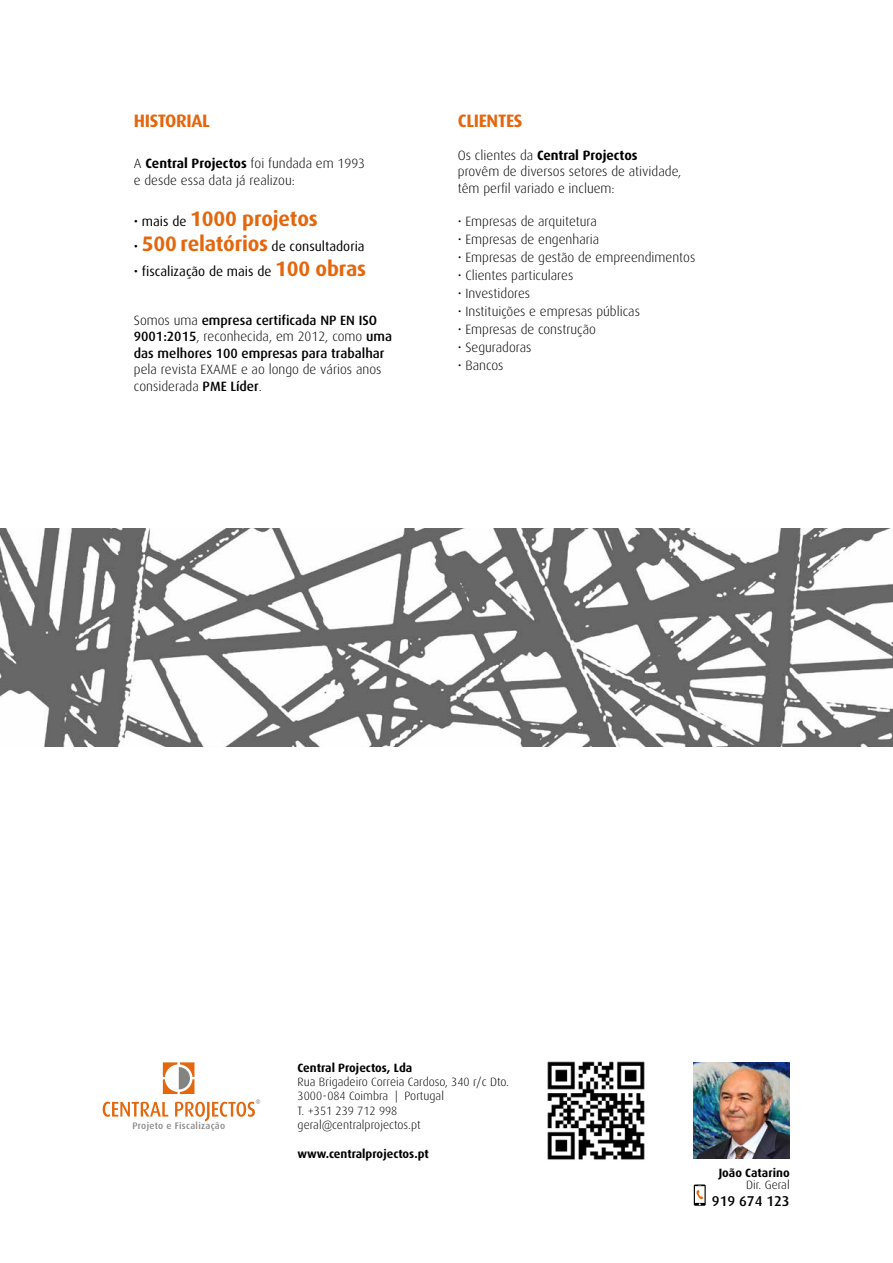
<style>
.page{position:relative;width:893px;height:1263px;background:#fff}
.page>*{position:absolute;margin:0;border:0;box-sizing:border-box;transform-origin:0 0}
.t1{font:700 21px "Dax Pro";letter-spacing:-.01em;color:#e3670e}
.t2{font:700 18px "Dax";letter-spacing:-.02em;color:#e3670e}
.t3{font:500 14.25px "Dax Pro";color:#000}
.t4{font:300 13.5px/16.5px "Dax Pro";color:#000}
.t5{font:500 13.5px/16.5px "Dax Pro";color:#000}
.t6{font:13.5px "Dax Pro";color:#000}
.t7{font:300 12px/14.4px "Dax Pro";color:#000}
.t8{font:700 12px "Dax Pro";color:#000}
.t9{font:500 9.45px "Dax Pro";letter-spacing:.03em;color:#878787}
.s1{font-weight:700}
.s2{font-weight:400;font-size:13.5px;color:#000}
.s3{font-weight:700;font-size:21px;color:#e3670e}
.s4{font-weight:300}
.s5{font-weight:500}
</style>
<div class="page">
<img style="left:0;top:528px;width:893px;height:218px">
<img style="left:694px;top:1063px;width:96px;height:95px">
<svg style="left:694px;top:1184px;width:12px;height:22px"></svg>
<div style="left:695px;top:1186px;width:9px;height:17px;background:#fff"></div>
<svg style="left:696px;top:1185px;width:7px;height:20px"></svg>
<img style="left:547px;top:1061px;width:98px;height:99px">
<svg style="left:103px;top:1062px;width:157px;height:59px"></svg>
<h2 class="t2" style="left:134px;top:111px;width:77px">HISTORIAL</h2>
<p class="t4" style="left:134px;top:155px;width:233px">A <span class="s1">Central Projectos</span> foi fundada em 1993 e desde essa data já realizou:</p>
<h1 class="t1" style="left:134px;top:205px;width:185px"><span class="s2">• mais de</span> 1000 projetos</h1>
<p class="t6" style="left:134px;top:238px;width:232px">• <span class="s3">500 relatórios</span> de consultadoria</p>
<p class="t6" style="left:134px;top:263px;width:234px">• fiscalização de mais de <span class="s3">100 obras</span></p>
<p class="t5" style="left:134px;top:312px;width:260px"><span class="s4">Somos uma</span> empresa certificada NP EN ISO<br>9001:2015<span class="s4">, reconhecida, em 2012, como</span> uma das melhores 100 empresas para trabalhar</p>
<p class="t4" style="left:134px;top:361px;width:249px">pela revista EXAME e ao longo de vários anos considerada <span class="s5">PME Líder</span>.</p>
<h2 class="t2" style="left:458px;top:111px;width:66px">CLIENTES</h2>
<p class="t4" style="left:458px;top:147px;width:225px">Os clientes da <span class="s1">Central Projectos </span>provêm de diversos setores de atividade, têm perfil variado e incluem:</p>
<p class="t4" style="left:458px;top:213px;width:141px">• Empresas de arquitetura</p>
<p class="t4" style="left:458px;top:231px;width:143px">• Empresas de engenharia</p>
<p class="t4" style="left:458px;top:249px;width:239px">• Empresas de gestão de empreendimentos</p>
<p class="t4" style="left:458px;top:267px;width:117px">• Clientes particulares</p>
<p class="t4" style="left:458px;top:285px;width:74px">• Investidores</p>
<p class="t4" style="left:458px;top:303px;width:184px">• Instituições e empresas públicas</p>
<p class="t4" style="left:458px;top:321px;width:140px">• Empresas de construção</p>
<p class="t4" style="left:458px;top:339px;width:75px">• Seguradoras</p>
<p class="t4" style="left:458px;top:357px;width:47px">• Bancos</p>
<p class="t9" style="left:132px;top:1120px;width:94px">Projeto e Fiscalização</p>
<p class="t8" style="left:298px;top:1059px;width:116px">Central Projectos, Lda</p>
<p class="t7" style="left:298px;top:1074px;width:213px">Rua Brigadeiro Correia Cardoso, 340 r/c Dto.<br>3000-084 Coimbra | Portugal<br>T. +351 239 712 998 geral@centralprojectos.pt</p>
<p class="t8" style="left:298px;top:1146px;width:133px">www.centralprojectos.pt</p>
<p class="t8" style="left:719px;top:1165px;width:72px">João Catarino</p>
<p class="t7" style="left:746px;top:1177px;width:45px">Dir. Geral</p>
<p class="t3" style="left:712px;top:1191px;width:79px">919 674 123</p>
</div>
